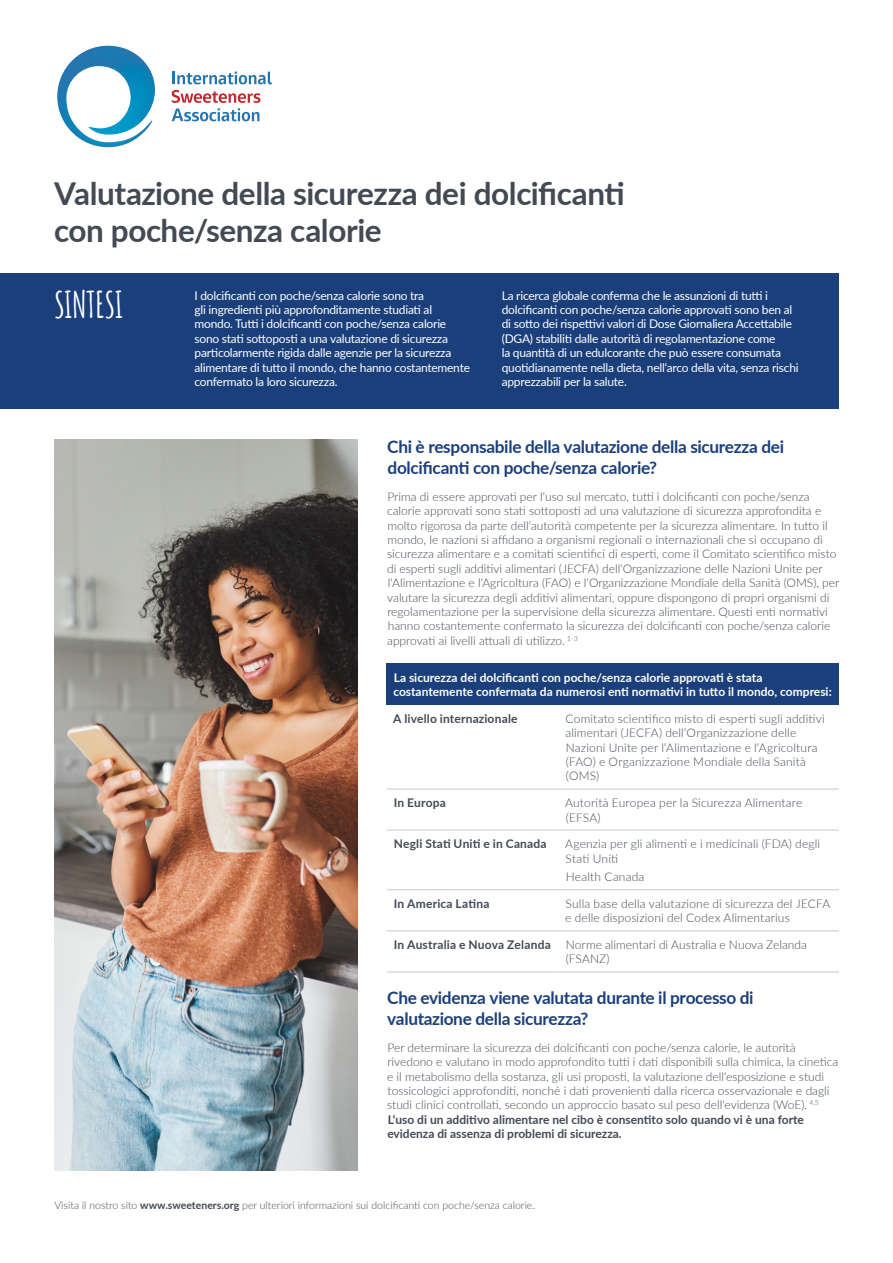
<style>
.page{position:relative;width:893px;height:1263px;background:#fff}
.page>*{position:absolute;margin:0;border:0;box-sizing:border-box;transform-origin:0 0}
.t1{font:700 36px "Amatic SC";letter-spacing:-.025em;color:#fff}
.t2{font:700 31.5px/37.8px "Lato";letter-spacing:-.015em;color:#434a54}
.t3{font:700 17.25px/20.7px "Lato";letter-spacing:-.02em;color:#1b3f7b}
.t4{font:300 12px/14.4px "Lato";color:#434a54}
.t5{font:12px/14.4px "Lato";letter-spacing:-.02em;color:#fff}
.t6{font:700 12px/14.4px "Lato";color:#fff}
.t7{font:700 12px "Lato";letter-spacing:.015em;color:#434a54}
.t8{font:300 10.5px "Lato";color:#434a54}
.s1{font-weight:700}
</style>
<div class="page">
<div style="left:387px;top:664px;width:452px;height:41px;background:#1b3f7b"></div>
<hr style="left:387px;top:789px;width:172px;height:1px;background:#c7c9cc">
<hr style="left:559px;top:789px;width:280px;height:1px;background:#c7c9cc">
<hr style="left:387px;top:830px;width:172px;height:1px;background:#c7c9cc">
<hr style="left:559px;top:830px;width:280px;height:1px;background:#c7c9cc">
<hr style="left:387px;top:889px;width:172px;height:1px;background:#c7c9cc">
<hr style="left:559px;top:889px;width:280px;height:1px;background:#c7c9cc">
<hr style="left:387px;top:930px;width:172px;height:1px;background:#c7c9cc">
<hr style="left:559px;top:930px;width:280px;height:1px;background:#c7c9cc">
<hr style="left:387px;top:972px;width:172px;height:1px;background:#c7c9cc">
<hr style="left:559px;top:972px;width:280px;height:1px;background:#c7c9cc">
<img style="left:54px;top:439px;width:303px;height:731px">
<svg style="left:57px;top:46px;width:98px;height:101px"></svg>
<svg style="left:172px;top:72px;width:100px;height:12px"></svg>
<svg style="left:172px;top:90px;width:88px;height:31px"></svg>
<div style="left:0;top:273px;width:839px;height:136px;background:#1b3f7b"></div>
<h2 class="t2" style="left:54px;top:173px;width:572px">Valutazione della sicurezza dei dolcificanti con poche/senza calorie</h2>
<h1 class="t1" style="left:54px;top:277px;width:71px">SINTESI</h1>
<p class="t5" style="left:195px;top:287px;width:277px">I dolcificanti con poche/senza calorie sono tra<br>gli ingredienti più approfonditamente studiati al mondo. Tutti i dolcificanti con poche/senza calorie sono stati sottoposti a una valutazione di sicurezza particolarmente rigida dalle agenzie per la sicurezza alimentare di tutto il mondo, che hanno costantemente confermato la loro sicurezza.</p>
<p class="t5" style="left:502px;top:287px;width:298px">La ricerca globale conferma che le assunzioni di tutti i dolcificanti con poche/senza calorie approvati sono ben al di sotto dei rispettivi valori di Dose Giornaliera Accettabile (DGA) stabiliti dalle autorità di regolamentazione come<br>la quantità di un edulcorante che può essere consumata quotidianamente nella dieta, nell‘arco della vita, senza rischi apprezzabili per la salute.</p>
<h3 class="t3" style="left:387px;top:436px;width:398px">Chi è responsabile della valutazione della sicurezza dei dolcificanti con poche/senza calorie?</h3>
<p class="t4" style="left:387px;top:489px;width:454px">Prima di essere approvati per l‘uso sul mercato, tutti i dolcificanti con poche/senza calorie approvati sono stati sottoposti ad una valutazione di sicurezza approfondita e molto rigorosa da parte dell‘autorità competente per la sicurezza alimentare. In tutto il mondo, le nazioni si affidano a organismi regionali o internazionali che si occupano di sicurezza alimentare e a comitati scientifici di esperti, come il Comitato scientifico misto di esperti sugli additivi alimentari (JECFA) dell‘Organizzazione delle Nazioni Unite per l‘Alimentazione e l‘Agricoltura (FAO) e l‘Organizzazione Mondiale della Sanità (OMS), per valutare la sicurezza degli additivi alimentari, oppure dispongono di propri organismi di regolamentazione per la supervisione della sicurezza alimentare. Questi enti normativi hanno costantemente confermato la sicurezza dei dolcificanti con poche/senza calorie approvati ai livelli attuali di utilizzo. <sup>1-3</sup></p>
<p class="t6" style="left:393px;top:670px;width:440px">La sicurezza dei dolcificanti con poche/senza calorie approvati è stata costantemente confermata da numerosi enti normativi in tutto il mondo, compresi:</p>
<p class="t7" style="left:393px;top:710px;width:126px">A livello internazionale</p>
<p class="t4" style="left:565px;top:711px;width:261px">Comitato scientifico misto di esperti sugli additivi alimentari (JECFA) dell‘Organizzazione delle Nazioni Unite per l‘Alimentazione e l‘Agricoltura (FAO) e Organizzazione Mondiale della Sanità (OMS)</p>
<p class="t7" style="left:394px;top:794px;width:54px">In Europa</p>
<p class="t4" style="left:565px;top:795px;width:239px">Autorità Europea per la Sicurezza Alimentare (EFSA)</p>
<p class="t7" style="left:394px;top:835px;width:154px">Negli Stati Uniti e in Canada</p>
<p class="t4" style="left:565px;top:836px;width:257px">Agenzia per gli alimenti e i medicinali (FDA) degli<br>Stati Uniti</p>
<p class="t4" style="left:566px;top:869px;width:80px">Health Canada</p>
<p class="t7" style="left:394px;top:895px;width:97px">In America Latina</p>
<p class="t4" style="left:565px;top:896px;width:267px">Sulla base della valutazione di sicurezza del JECFA e delle disposizioni del Codex Alimentarius</p>
<p class="t4" style="left:566px;top:937px;width:243px;text-indent:-172px"><span class="s1">In Australia e Nuova Zelanda</span> Norme alimentari di Australia e Nuova Zelanda (FSANZ)</p>
<h3 class="t3" style="left:387px;top:986px;width:368px">Che evidenza viene valutata durante il processo di valutazione della sicurezza?</h3>
<p class="t4" style="left:387px;top:1040px;width:453px">Per determinare la sicurezza dei dolcificanti con poche/senza calorie, le autorità rivedono e valutano in modo approfondito tutti i dati disponibili sulla chimica, la cinetica e il metabolismo della sostanza, gli usi proposti, la valutazione dell‘esposizione e studi tossicologici approfonditi, nonché i dati provenienti dalla ricerca osservazionale e dagli studi clinici controllati, secondo un approccio basato sul peso dell‘evidenza (WoE). <sup>4,5<br></sup><span class="s1">L‘uso di un additivo alimentare nel cibo è consentito solo quando vi è una forte evidenza di assenza di problemi di sicurezza.</span></p>
<p class="t8" style="left:54px;top:1198px;width:482px">Visita il nostro sito <span class="s1">www.sweeteners.org</span> per ulteriori informazioni sui dolcificanti con poche/senza calorie.</p>
</div>
